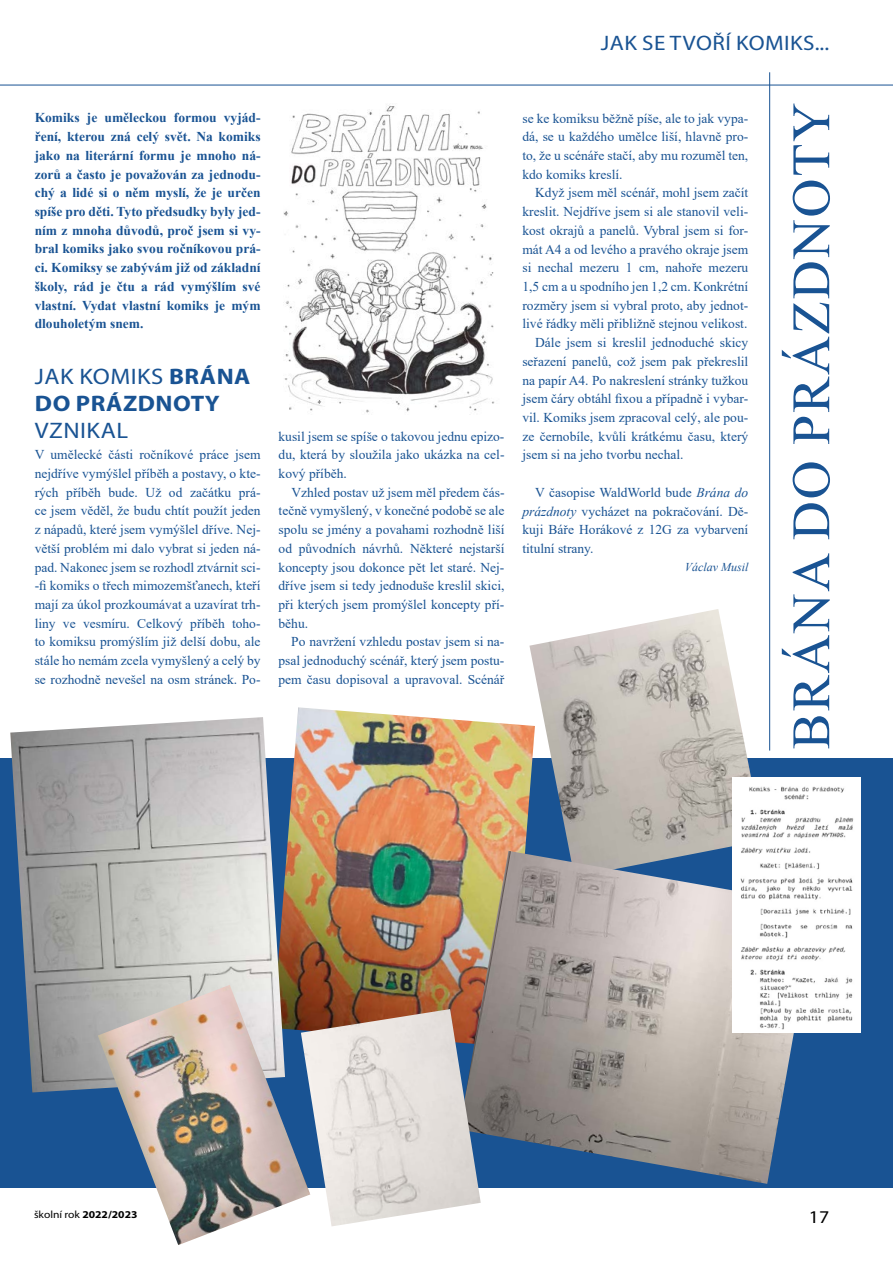
<style>
.page{position:relative;width:893px;height:1263px;background:#fff}
.page>*{position:absolute;margin:0;border:0;box-sizing:border-box;transform-origin:0 0}
.t1{font:54px "Times New Roman";letter-spacing:.035em;color:#195393}
.t2{font:700 22.5px/27px "Myriad Pro";letter-spacing:.02em;color:#195393;scale:1.1 1}
.t3{font:22.5px "Myriad Pro";letter-spacing:.02em;color:#195393;scale:1.1 1}
.t4{font:21px "Myriad Pro";letter-spacing:.02em;color:#195393;scale:1.1 1}
.t5{font:18px "Myriad Pro";color:#000;scale:1.1 1}
.t6{font:13.5px/18.8px "Times New Roman";color:#195393;text-align:justify}
.t7{font:700 13.5px/18.8px "Times New Roman";color:#195393;text-align:justify}
.t8{font:italic 12px "Times New Roman";color:#195393}
.t9{font:10.5px "Myriad Pro";color:#000;scale:1.1 1}
.s1{font-weight:400}
.s2{font-style:italic}
.s3{font-weight:700}
</style>
<div class="page">
<div style="left:0;top:759px;width:893px;height:429px;background:#195393"></div>
<img style="left:285px;top:707px;width:244px;height:302px">
<hr style="left:769px;top:72px;width:1px;height:678px;background:#195393">
<img style="left:10px;top:717px;width:275px;height:375px">
<img style="left:529px;top:609px;width:234px;height:242px">
<img style="left:283px;top:105px;width:212px;height:308px">
<img style="left:98px;top:985px;width:212px;height:260px">
<img style="left:459px;top:851px;width:357px;height:333px">
<img style="left:733px;top:777px;width:128px;height:255px">
<img style="left:301px;top:1009px;width:180px;height:217px">
<hr style="left:0;top:85px;width:893px;height:1px;background:#195393">
<h3 class="t4" style="left:601px;top:30px;width:209px">JAK SE TVOŘÍ KOMIKS...</h3>
<p class="t7" style="left:35px;top:108px;width:227px">Komiks je uměleckou formou vyjád&shy;ření, kterou zná celý svět. Na komiks jako na literární formu je mnoho ná&shy;zorů a často je považován za jednodu&shy;chý a lidé si o něm myslí, že je určen spíše pro děti. Tyto předsudky byly jed&shy;ním z mnoha důvodů, proč jsem si vy&shy;bral komiks jako svou ročníkovou prá&shy;ci. Komiksy se zabývám již od základní školy, rád je čtu a rád vymýšlím své vlastní. Vydat vlastní komiks je mým dlouholetým snem.</p>
<h2 class="t2" style="left:35px;top:363px;width:197px"><span class="s1">JAK KOMIKS</span> BRÁNA<br>DO PRÁZDNOTY</h2>
<h2 class="t3" style="left:35px;top:417px;width:86px">VZNIKAL</h2>
<p class="t6" style="left:35px;top:445px;width:227px">V umělecké části ročníkové práce jsem nejdříve vymýšlel příběh a postavy, o kte&shy;rých příběh bude. Už od začátku prá&shy;ce jsem věděl, že budu chtít použít jeden z nápadů, které jsem vymýšlel dříve. Nej&shy;větší problém mi dalo vybrat si jeden ná&shy;pad. Nakonec jsem se rozhodl ztvárnit sci--fi komiks o třech mimozemšťanech, kteří mají za úkol prozkoumávat a uzavírat trh&shy;liny ve vesmíru. Celkový příběh toho&shy;to komiksu promýšlím již delší dobu, ale stále ho nemám zcela vymyšlený a celý by se rozhodně nevešel na osm stránek. Po-</p>
<p class="t6" style="left:279px;top:426px;width:227px">kusil jsem se spíše o takovou jednu epizo&shy;du, která by sloužila jako ukázka na cel&shy;kový příběh.</p>
<p class="t6" style="left:279px;top:482px;width:227px;text-indent:13px">Vzhled postav už jsem měl předem čás&shy;tečně vymyšlený, v konečné podobě se ale spolu se jmény a povahami rozhodně liší od původních návrhů. Některé nejstarší koncepty jsou dokonce pět let staré. Nej&shy;dříve jsem si tedy jednoduše kreslil skici, při kterých jsem promýšlel koncepty pří&shy;běhu.</p>
<p class="t6" style="left:279px;top:632px;width:227px;text-indent:13px">Po navržení vzhledu postav jsem si na&shy;psal jednoduchý scénář, který jsem postu&shy;pem času dopisoval a upravoval. Scénář</p>
<p class="t6" style="left:522px;top:108px;width:227px">se ke komiksu běžně píše, ale to jak vypa&shy;dá, se u každého umělce liší, hlavně pro&shy;to, že u scénáře stačí, aby mu rozuměl ten, kdo komiks kreslí.</p>
<p class="t6" style="left:535px;top:183px;width:215px">Když jsem měl scénář, mohl jsem začít</p>
<p class="t6" style="left:522px;top:202px;width:227px">kreslit. Nejdříve jsem si ale stanovil veli-</p>
<p class="t6" style="left:522px;top:220px;width:227px">kost okrajů a panelů. Vybral jsem si for-</p>
<p class="t6" style="left:522px;top:239px;width:227px">mát A4 a od levého a pravého okraje jsem</p>
<p class="t6" style="left:522px;top:258px;width:227px">si nechal mezeru 1 cm, nahoře mezeru</p>
<p class="t6" style="left:522px;top:277px;width:227px">1,5 cm a u spodního jen 1,2 cm. Konkrétní</p>
<p class="t6" style="left:522px;top:295px;width:227px">rozměry jsem si vybral proto, aby jednot-</p>
<p class="t6" style="left:522px;top:314px;width:226px">livé řádky měli přibližně stejnou velikost.</p>
<p class="t6" style="left:535px;top:333px;width:215px">Dále jsem si kreslil jednoduché skicy</p>
<p class="t6" style="left:522px;top:351px;width:227px">seřazení panelů, což jsem pak překreslil</p>
<p class="t6" style="left:522px;top:370px;width:227px">na papír A4. Po nakreslení stránky tužkou</p>
<p class="t6" style="left:522px;top:389px;width:227px">jsem čáry obtáhl fixou a případně i vybar-</p>
<p class="t6" style="left:522px;top:408px;width:227px">vil. Komiks jsem zpracoval celý, ale pou-</p>
<p class="t6" style="left:522px;top:426px;width:227px">ze černobíle, kvůli krátkému času, který</p>
<p class="t6" style="left:522px;top:445px;width:163px">jsem si na jeho tvorbu nechal.</p>
<p class="t6" style="left:522px;top:482px;width:227px;text-indent:13px">V časopise WaldWorld bude <span class="s2">Brána do prázdnoty</span> vycházet na pokračování. Dě&shy;kuji Báře Horákové z 12G za vybarvení titulní strany.</p>
<p class="t8" style="left:685px;top:559px;width:65px">Václav Musil</p>
<h1 class="t1" style="left:773px;top:749px;width:648px;rotate:-90deg">BRÁNA DO PRÁZDNOTY</h1>
<p class="t9" style="left:34px;top:1208px;width:96px">školní rok <span class="s3">2022/2023</span></p>
<h3 class="t5" style="left:809px;top:1206px;width:20px">17</h3>
</div>
